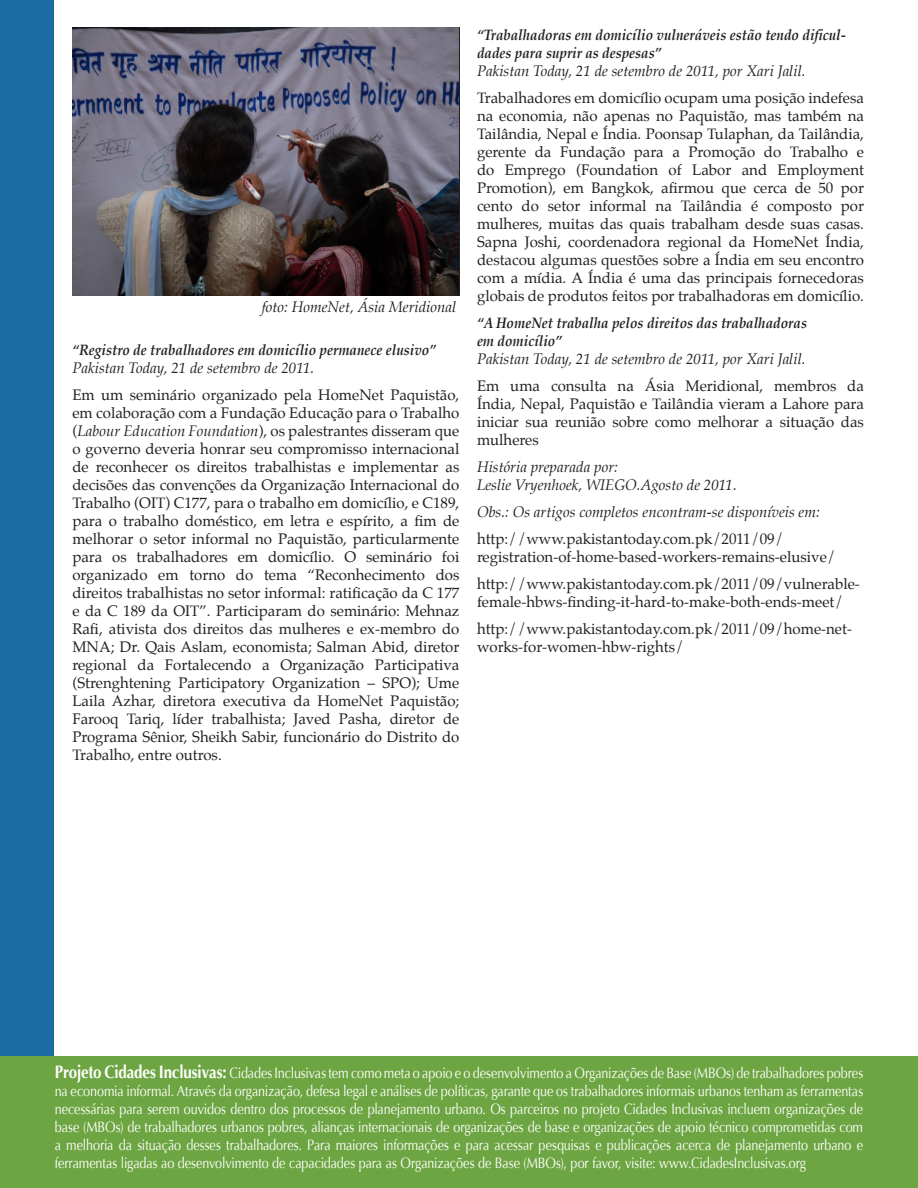
<style>
.page{position:relative;width:918px;height:1188px;background:#fff}
.page>*{position:absolute;margin:0;border:0;box-sizing:border-box;transform-origin:0 0}
.t1{font:15px/18px "Palatino";color:#231f20;text-align:justify}
.t2{font:15px/18px "Optima";letter-spacing:-.005em;color:#fff;text-align:justify;scale:.84 1}
.t3{font:italic 15px/18px "Palatino";color:#231f20}
.t4{font:italic 700 15px/18px "Palatino";color:#231f20;scale:.9 1}
.s1{font-style:italic}
.s2{font-weight:700;font-size:18px}
</style>
<div class="page">
<div style="left:0;top:0;width:54px;height:1188px;background:#1c6ca4"></div>
<div style="left:0;top:1056px;width:918px;height:132px;background:#6da542"></div>
<img style="left:72px;top:27px;width:387px;height:268px">
<p class="t3" style="left:262px;top:300px;width:196px">foto: HomeNet, Ásia Meridional</p>
<p class="t4" style="left:72px;top:343px;width:406px">“Registro de trabalhadores em domicílio permanece elusivo”</p>
<p class="t3" style="left:72px;top:361px;width:243px">Pakistan Today, 21 de setembro de 2011.</p>
<p class="t1" style="left:72px;top:387px;width:389px">Em um seminário organizado pela HomeNet Paquistão, em colaboração com a Fundação Educação para o Trabalho (<span class="s1">Labour Education Foundation</span>), os palestrantes disseram que o governo deveria honrar seu compromisso internacional de reconhecer os direitos trabalhistas e implementar as decisões das convenções da Organização Internacional do Trabalho (OIT) C177, para o trabalho em domicílio, e C189, para o trabalho doméstico, em letra e espírito, a fim de melhorar o setor informal no Paquistão, particularmente para os trabalhadores em domicílio. O seminário foi organizado em torno do tema “Reconhecimento dos direitos trabalhistas no setor informal: ratificação da C 177 e da C 189 da OIT”. Participaram do seminário: Mehnaz Rafi, ativista dos direitos das mulheres e ex-membro do MNA; Dr. Qais Aslam, economista; Salman Abid, diretor regional da Fortalecendo a Organização Participativa (Strenghtening Participatory Organization – SPO); Ume Laila Azhar, diretora executiva da HomeNet Paquistão; Farooq Tariq, líder trabalhista; Javed Pasha, diretor de Programa Sênior, Sheikh Sabir, funcionário do Distrito do Trabalho, entre outros.</p>
<p class="t4" style="left:477px;top:25px;width:412px">“Trabalhadoras em domicílio vulneráveis estão tendo dificul&shy;dades para suprir as despesas”</p>
<p class="t3" style="left:477px;top:63px;width:330px">Pakistan Today, 21 de setembro de 2011, por Xari Jalil.</p>
<p class="t1" style="left:477px;top:90px;width:389px">Trabalhadores em domicílio ocupam uma posição indefesa na economia, não apenas no Paquistão, mas também na Tailândia, Nepal e Índia. Poonsap Tulaphan, da Tailândia, gerente da Fundação para a Promoção do Trabalho e do Emprego (Foundation of Labor and Employment Promotion), em Bangkok, afirmou que cerca de 50 por cento do setor informal na Tailândia é composto por mulheres, muitas das quais trabalham desde suas casas.<br>Sapna Joshi, coordenadora regional da HomeNet Índia, destacou algumas questões sobre a Índia em seu encontro com a mídia. A Índia é uma das principais fornecedoras globais de produtos feitos por trabalhadoras em domicílio.</p>
<p class="t4" style="left:477px;top:315px;width:368px">“A HomeNet trabalha pelos direitos das trabalhadoras em domicílio”</p>
<p class="t3" style="left:477px;top:351px;width:330px">Pakistan Today, 21 de setembro de 2011, por Xari Jalil.</p>
<p class="t1" style="left:477px;top:378px;width:388px">Em uma consulta na Ásia Meridional, membros da Índia, Nepal, Paquistão e Tailândia vieram a Lahore para iniciar sua reunião sobre como melhorar a situação das mulheres</p>
<p class="t3" style="left:477px;top:459px;width:261px">História preparada por:<br>Leslie Vryenhoek, WIEGO.Agosto de 2011.</p>
<p class="t3" style="left:477px;top:504px;width:344px">Obs.: Os artigos completos encontram-se disponíveis em:</p>
<p class="t1" style="left:477px;top:529px;width:360px">http://www.pakistantoday.com.pk/2011/09/ registration-of-home-based-workers-remains-elusive/</p>
<p class="t1" style="left:477px;top:574px;width:384px">http://www.pakistantoday.com.pk/2011/09/vulnerable&shy;female-hbws-finding-it-hard-to-make-both-ends-meet/</p>
<p class="t1" style="left:477px;top:619px;width:377px">http://www.pakistantoday.com.pk/2011/09/home-net&shy;works-for-women-hbw-rights/</p>
<p class="t2" style="left:55px;top:1065px;width:964px"><span class="s2">Projeto Cidades Inclusivas:</span> Cidades Inclusivas tem como meta o apoio e o desenvolvimento a Organizações de Base (MBOs) de trabalhadores pobres na economia informal. Através da organização, defesa legal e análises de políticas, garante que os trabalhadores informais urbanos tenham as ferramentas necessárias para serem ouvidos dentro dos processos de planejamento urbano. Os parceiros no projeto Cidades Inclusivas incluem organizações de base (MBOs) de trabalhadores urbanos pobres, alianças internacionais de organizações de base e organizações de apoio técnico comprometidas com a melhoria da situação desses trabalhadores. Para maiores informações e para acessar pesquisas e publicações acerca de planejamento urbano e ferramentas ligadas ao desenvolvimento de capacidades para as Organizações de Base (MBOs), por favor, visite: www.CidadesInclusivas.org</p>
</div>
